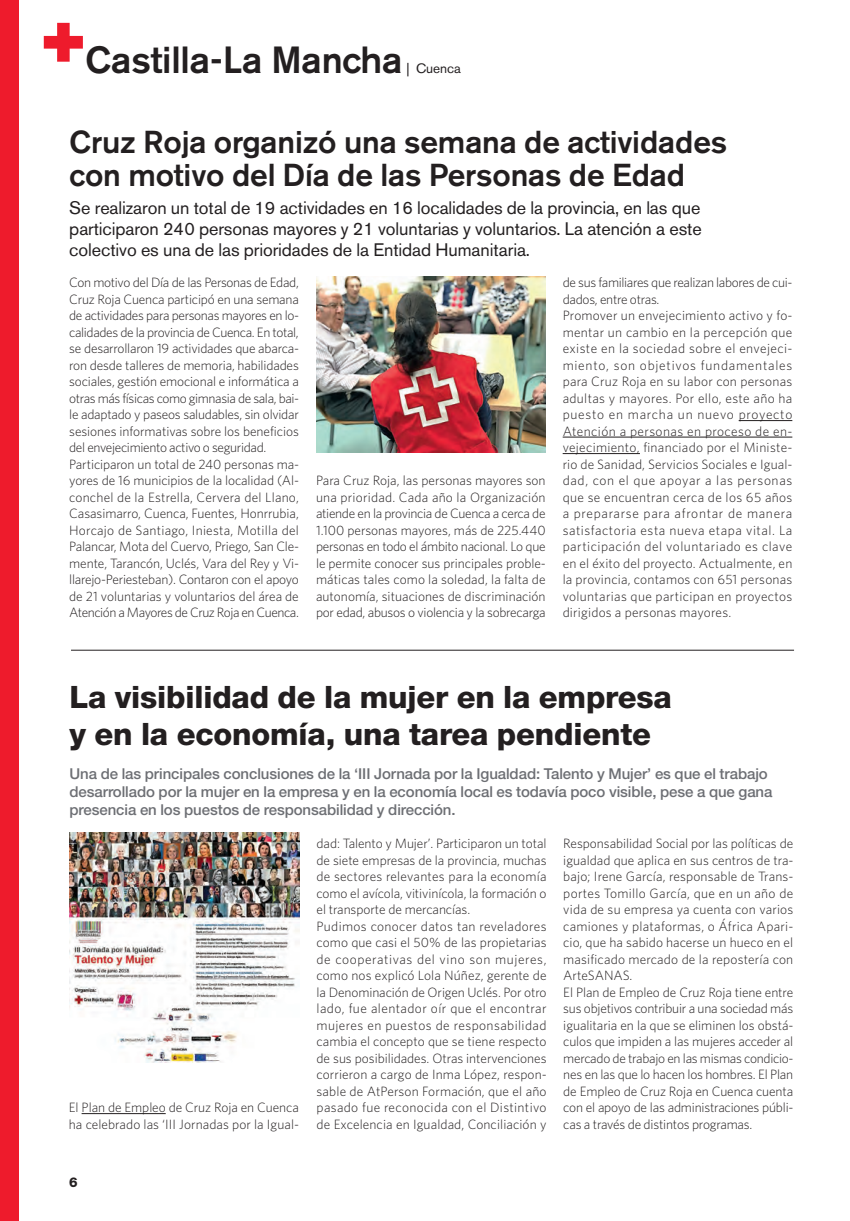
<style>
.page{position:relative;width:850px;height:1221px;background:#fff}
.page>*{position:absolute;margin:0;border:0;box-sizing:border-box;transform-origin:0 0}
.t1{font:500 37.5px "Akzidenz Grotesk BE";letter-spacing:-.005em;color:#231f20}
.t2{font:500 31.5px/33px "Akzidenz Grotesk BE";letter-spacing:-.005em;color:#231f20}
.t3{font:800 30.9px/37.3px "Helvetica Neue";letter-spacing:-.005em;color:#231f20}
.t4{font:18px/21px "Akzidenz Grotesk BE";letter-spacing:-.005em;color:#231f20;text-align:justify}
.t5{font:500 15px/18px "Helvetica Neue";letter-spacing:-.005em;color:#6d6f74}
.t6{font:300 13.5px/16.5px "Whitney";color:#231f20}
.t7{font:300 13.5px/16.5px "Whitney";letter-spacing:.025em;color:#231f20}
.t8{font:13.5px "Akzidenz Grotesk BE";letter-spacing:-.005em;color:#231f20}
.t9{font:800 13.5px "Helvetica Neue";color:#231f20}
</style>
<div class="page">
<div style="left:0;top:0;width:19px;height:1221px;background:#ee1b2c"></div>
<hr style="left:82px;top:1113px;width:84px;height:1px;background:#231f20">
<hr style="left:738px;top:420px;width:54px;height:1px;background:#231f20">
<hr style="left:563px;top:437px;width:229px;height:1px;background:#231f20">
<hr style="left:563px;top:453px;width:77px;height:1px;background:#231f20">
<hr style="left:71px;top:650px;width:723px;height:1px;background:#231f20">
<svg style="left:44px;top:23px;width:39px;height:39px"></svg>
<img style="left:316px;top:277px;width:230px;height:175px">
<img style="left:70px;top:832px;width:230px;height:230px">
<h1 class="t1" style="left:86px;top:46px;width:318px">Castilla-La Mancha</h1>
<p class="t8" style="left:407px;top:63px;width:56px">| Cuenca</p>
<h2 class="t2" style="left:70px;top:128px;width:659px">Cruz Roja organizó una semana de actividades con motivo del Día de las Personas de Edad</h2>
<h3 class="t4" style="left:69px;top:199px;width:634px">Se realizaron un total de 19 actividades en 16 localidades de la provincia, en las que participaron 240 personas mayores y 21 voluntarias y voluntarios. La atención a este colectivo es una de las prioridades de la Entidad Humanitaria.</h3>
<p class="t6" style="left:69px;top:275px;width:231px">Con motivo del Día de las Personas de Edad, Cruz Roja Cuenca participó en una semana de actividades para personas mayores en lo&shy;calidades de la provincia de Cuenca. En total, se desarrollaron 19 actividades que abarca&shy;ron desde talleres de memoria, habilidades sociales, gestión emocional e informática a otras más físicas como gimnasia de sala, bai&shy;le adaptado y paseos saludables, sin olvidar sesiones informativas sobre los beneficios del envejecimiento activo o seguridad.<br>Participaron un total de 240 personas ma&shy;yores de 16 municipios de la localidad (Al&shy;conchel de la Estrella, Cervera del Llano, Casasimarro, Cuenca, Fuentes, Honrrubia, Horcajo de Santiago, Iniesta, Motilla del Palancar, Mota del Cuervo, Priego, San Cle&shy;mente, Tarancón, Uclés, Vara del Rey y Vi&shy;llarejo-Periesteban). Contaron con el apoyo de 21 voluntarias y voluntarios del área de Atención a Mayores de Cruz Roja en Cuenca.</p>
<p class="t6" style="left:316px;top:473px;width:231px;text-align:justify">Para Cruz Roja, las personas mayores son una prioridad. Cada año la Organización atiende en la provincia de Cuenca a cerca de 1.100 personas mayores, más de 225.440 personas en todo el ámbito nacional. Lo que le permite conocer sus principales proble&shy;máticas tales como la soledad, la falta de autonomía, situaciones de discriminación por edad, abusos o violencia y la sobrecarga</p>
<p class="t7" style="left:563px;top:275px;width:231px">de sus familiares que realizan labores de cui&shy;dados, entre otras.<br>Promover un envejecimiento activo y fo&shy;mentar un cambio en la percepción que existe en la sociedad sobre el envejeci&shy;miento, son objetivos fundamentales para Cruz Roja en su labor con personas adultas y mayores. Por ello, este año ha puesto en marcha un nuevo proyecto Atención a personas en proceso de en&shy;vejecimiento, financiado por el Ministe&shy;rio de Sanidad, Servicios Sociales e Igual&shy;dad, con el que apoyar a las personas que se encuentran cerca de los 65 años a prepararse para afrontar de manera satisfactoria esta nueva etapa vital. La participación del voluntariado es clave en el éxito del proyecto. Actualmente, en la provincia, contamos con 651 personas voluntarias que participan en proyectos dirigidos a personas mayores.</p>
<h3 class="t3" style="left:70px;top:681px;width:604px">La visibilidad de la mujer en la empresa y en la economía, una tarea pendiente</h3>
<p class="t5" style="left:70px;top:766px;width:704px">Una de las principales conclusiones de la ‘III Jornada por la Igualdad: Talento y Mujer’ es que el trabajo desarrollado por la mujer en la empresa y en la economía local es todavía poco visible, pese a que gana presencia en los puestos de responsabilidad y dirección.</p>
<p class="t6" style="left:69px;top:1100px;width:232px">El Plan de Empleo de Cruz Roja en Cuenca ha celebrado las ‘III Jornadas por la Igual-</p>
<p class="t9" style="left:69px;top:1178px;width:10px">6</p>
<p class="t6" style="left:316px;top:836px;width:232px">dad: Talento y Mujer’. Participaron un total de siete empresas de la provincia, muchas de sectores relevantes para la economía como el avícola, vitivinícola, la formación o el transporte de mercancías.<br>Pudimos conocer datos tan reveladores como que casi el 50% de las propietarias de cooperativas del vino son mujeres, como nos explicó Lola Núñez, gerente de la Denominación de Origen Uclés. Por otro lado, fue alentador oír que el encontrar mujeres en puestos de responsabilidad cambia el concepto que se tiene respecto de sus posibilidades. Otras intervenciones corrieron a cargo de Inma López, respon&shy;sable de AtPerson Formación, que el año pasado fue reconocida con el Distintivo de Excelencia en Igualdad, Conciliación y</p>
<p class="t6" style="left:563px;top:836px;width:232px">Responsabilidad Social por las políticas de igualdad que aplica en sus centros de tra&shy;bajo; Irene García, responsable de Trans&shy;portes Tomillo García, que en un año de vida de su empresa ya cuenta con varios camiones y plataformas, o África Apari&shy;cio, que ha sabido hacerse un hueco en el masificado mercado de la repostería con ArteSANAS.<br>El Plan de Empleo de Cruz Roja tiene entre sus objetivos contribuir a una sociedad más igualitaria en la que se eliminen los obstá&shy;culos que impiden a las mujeres acceder al mercado de trabajo en las mismas condicio&shy;nes en las que lo hacen los hombres. El Plan de Empleo de Cruz Roja en Cuenca cuenta con el apoyo de las administraciones públi&shy;cas a través de distintos programas.</p>
</div>
